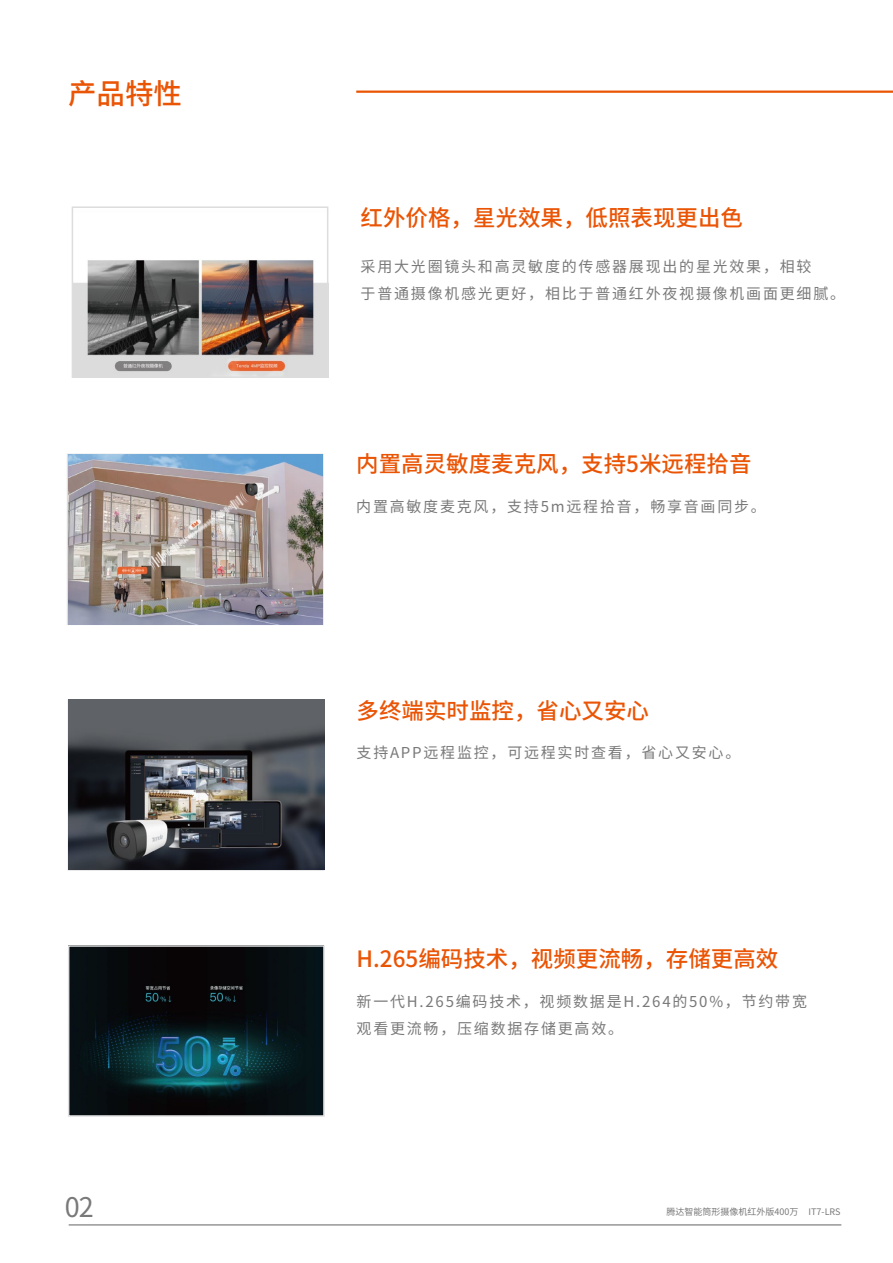
<style>
.page{position:relative;width:893px;height:1263px;background:#fff}
.page>*{position:absolute;margin:0;border:0;box-sizing:border-box;transform-origin:0 0}
.t1{font:500 28.5px "Source Han Sans CN";color:#ea5405}
.t2{font:27px "Source Han Sans CN";color:#7a7979}
.t3{font:500 22.5px "Source Han Sans CN";color:#ea5405}
.t4{font:15px/27px "Source Han Sans CN";letter-spacing:.12em;color:#7a7979}
.t5{font:9px "Source Han Sans CN";color:#797979}
</style>
<div class="page">
<img style="left:71px;top:948px;width:251px;height:166px">
<img style="left:75px;top:260px;width:250px;height:115px">
<hr style="left:69px;top:1224px;width:772px;height:1px;background:#646363">
<hr style="left:356px;top:91px;width:537px;height:2px;background:#ea5504">
<div style="left:72px;top:206px;width:256px;height:172px;border:2px solid #ddd"></div>
<img style="left:69px;top:700px;width:255px;height:170px">
<img style="left:68px;top:455px;width:255px;height:170px">
<div style="left:68px;top:945px;width:257px;height:172px;border:2px solid #ddd"></div>
<h1 class="t1" style="left:68px;top:78px;width:115px">产品特性</h1>
<h3 class="t3" style="left:361px;top:205px;width:384px">红外价格，星光效果，低照表现更出色</h3>
<p class="t4" style="left:361px;top:253px;width:486px">采用大光圈镜头和高灵敏度的传感器展现出的星光效果，相较<br>于普通摄像机感光更好，相比于普通红外夜视摄像机画面更细腻。</p>
<h3 class="t3" style="left:356px;top:451px;width:397px">内置高灵敏度麦克风，支持5米远程拾音</h3>
<p class="t4" style="left:356px;top:493px;width:411px">内置高敏度麦克风，支持5m远程拾音，畅享音画同步。</p>
<h3 class="t3" style="left:357px;top:698px;width:294px">多终端实时监控，省心又安心</h3>
<p class="t4" style="left:357px;top:739px;width:385px">支持APP远程监控，可远程实时查看，省心又安心。</p>
<h3 class="t3" style="left:357px;top:946px;width:423px">H.265编码技术，视频更流畅，存储更高效</h3>
<p class="t4" style="left:357px;top:988px;width:452px">新一代H.265编码技术，视频数据是H.264的50%，节约带宽观看更流畅，压缩数据存储更高效。</p>
<h2 class="t2" style="left:65px;top:1191px;width:30px">02</h2>
<p class="t5" style="left:666px;top:1206px;width:176px">腾达智能筒形摄像机红外版400万 IT7-LRS</p>
</div>
